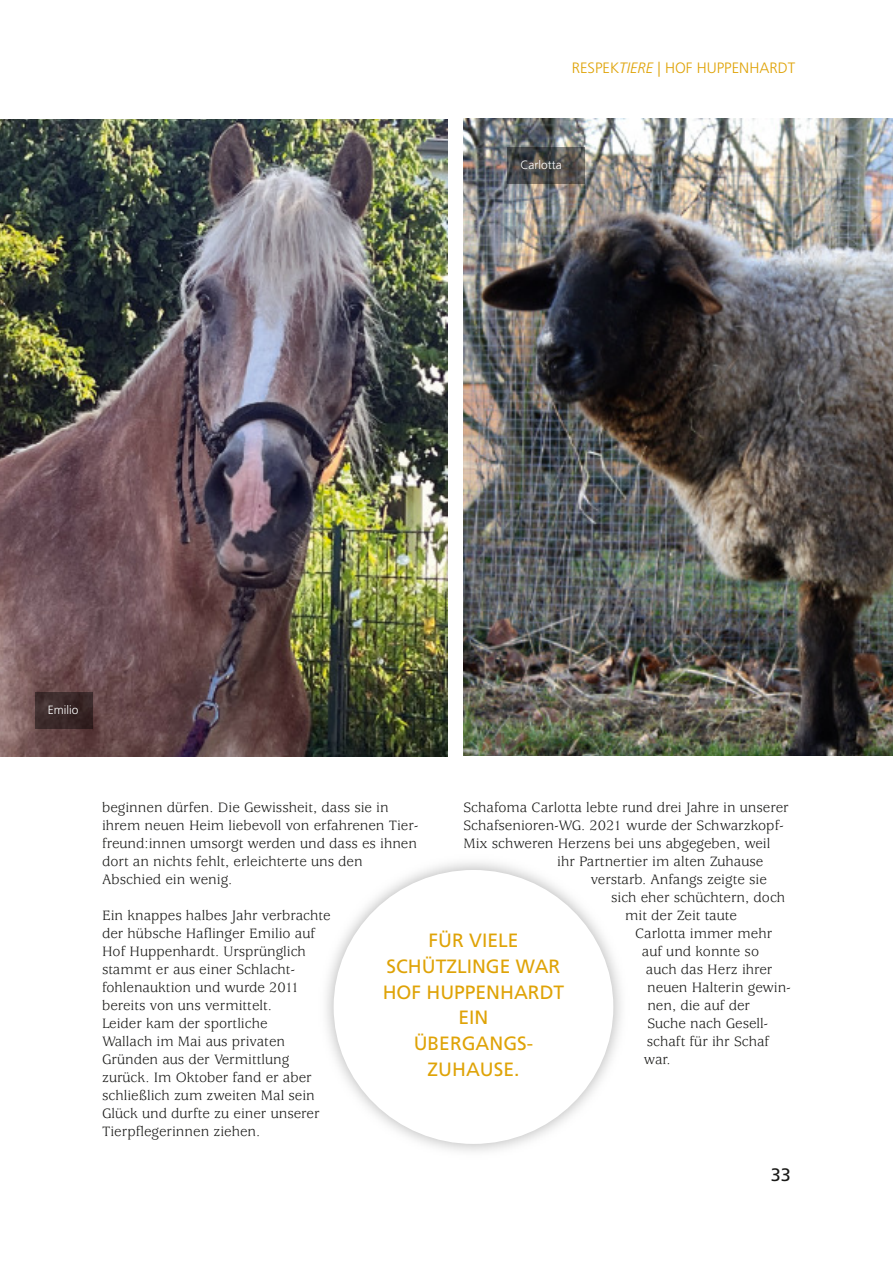
<style>
.page{position:relative;width:893px;height:1263px;background:#fff}
.page>*{position:absolute;margin:0;border:0;box-sizing:border-box;transform-origin:0 0}
.t1{font:19.2px/25.7px "Frutiger LT Pro";color:#dfa307;text-align:center}
.t2{font:18px "Frutiger LT Pro";color:#1a1a18}
.t3{font:15px/18px "Usherwood Std";color:#1a1a18}
.t4{font:300 15px "Frutiger LT Pro";color:#dfa307}
.t5{font:300 12px "Frutiger LT Pro";color:#fff}
.s1{font-style:italic}
</style>
<div class="page">
<img style="left:0;top:119px;width:448px;height:637px">
<img style="left:463px;top:119px;width:430px;height:637px">
<div style="left:508px;top:147px;width:77px;height:37px;background:#000;opacity:.43"></div>
<div style="left:35px;top:692px;width:57px;height:37px;background:#000;opacity:.43"></div>
<img style="left:326px;top:862px;width:295px;height:290px">
<div style="left:334px;top:870px;width:279px;height:274px;background:#fff;border-radius:50%"></div>
<p class="t4" style="left:572px;top:62px;width:225px">RESPEK<span class="s1">TIERE</span> | HOF HUPPENHARDT</p>
<p class="t5" style="left:520px;top:160px;width:43px">Carlotta</p>
<p class="t5" style="left:48px;top:704px;width:32px">Emilio</p>
<p class="t3" style="left:102px;top:800px;width:318px">beginnen dürfen. Die Gewissheit, dass sie in ihrem neuen Heim liebevoll von erfahrenen Tier&shy;freund:innen umsorgt werden und dass es ihnen dort an nichts fehlt, erleichterte uns den Abschied ein wenig.</p>
<p class="t3" style="left:102px;top:908px;width:230px">Ein knappes halbes Jahr verbrachte der hübsche Haflinger Emilio auf<br>Hof Huppenhardt. Ursprünglich stammt er aus einer Schlacht&shy;fohlenauktion und wurde 2011 bereits von uns vermittelt.<br>Leider kam der sportliche<br>Wallach im Mai aus privaten<br>Gründen aus der Vermittlung zurück. Im Oktober fand er aber schließlich zum zweiten Mal sein<br>Glück und durfte zu einer unserer<br>Tierpflegerinnen ziehen.</p>
<p class="t3" style="left:463px;top:800px;width:327px">Schafoma Carlotta lebte rund drei Jahre in unserer</p>
<p class="t3" style="left:463px;top:818px;width:322px">Schafsenioren-WG. 2021 wurde der Schwarzkopf-</p>
<p class="t3" style="left:463px;top:836px;width:308px">Mix schweren Herzens bei uns abgegeben, weil</p>
<p class="t3" style="left:557px;top:854px;width:208px">ihr Partnertier im alten Zuhause</p>
<p class="t3" style="left:591px;top:872px;width:178px">verstarb. Anfangs zeigte sie</p>
<p class="t3" style="left:611px;top:890px;width:176px">sich eher schüchtern, doch</p>
<p class="t3" style="left:625px;top:908px;width:113px">mit der Zeit taute</p>
<p class="t3" style="left:635px;top:926px;width:139px">Carlotta immer mehr</p>
<p class="t3" style="left:642px;top:944px;width:119px">auf und konnte so</p>
<p class="t3" style="left:646px;top:962px;width:128px">auch das Herz ihrer</p>
<p class="t3" style="left:647px;top:980px;width:145px">neuen Halterin gewin-</p>
<p class="t3" style="left:647px;top:998px;width:104px">nen, die auf der</p>
<p class="t3" style="left:647px;top:1016px;width:122px">Suche nach Gesell-</p>
<p class="t3" style="left:647px;top:1034px;width:124px">schaft für ihr Schaf</p>
<p class="t3" style="left:644px;top:1052px;width:28px">war.</p>
<p class="t1" style="left:383px;top:930px;width:183px">FÜR VIELE<br>SCHÜTZLINGE WAR<br>HOF HUPPENHARDT<br>EIN<br>ÜBERGANGS-<br>ZUHAUSE.</p>
<p class="t2" style="left:771px;top:1167px;width:22px">33</p>
</div>
